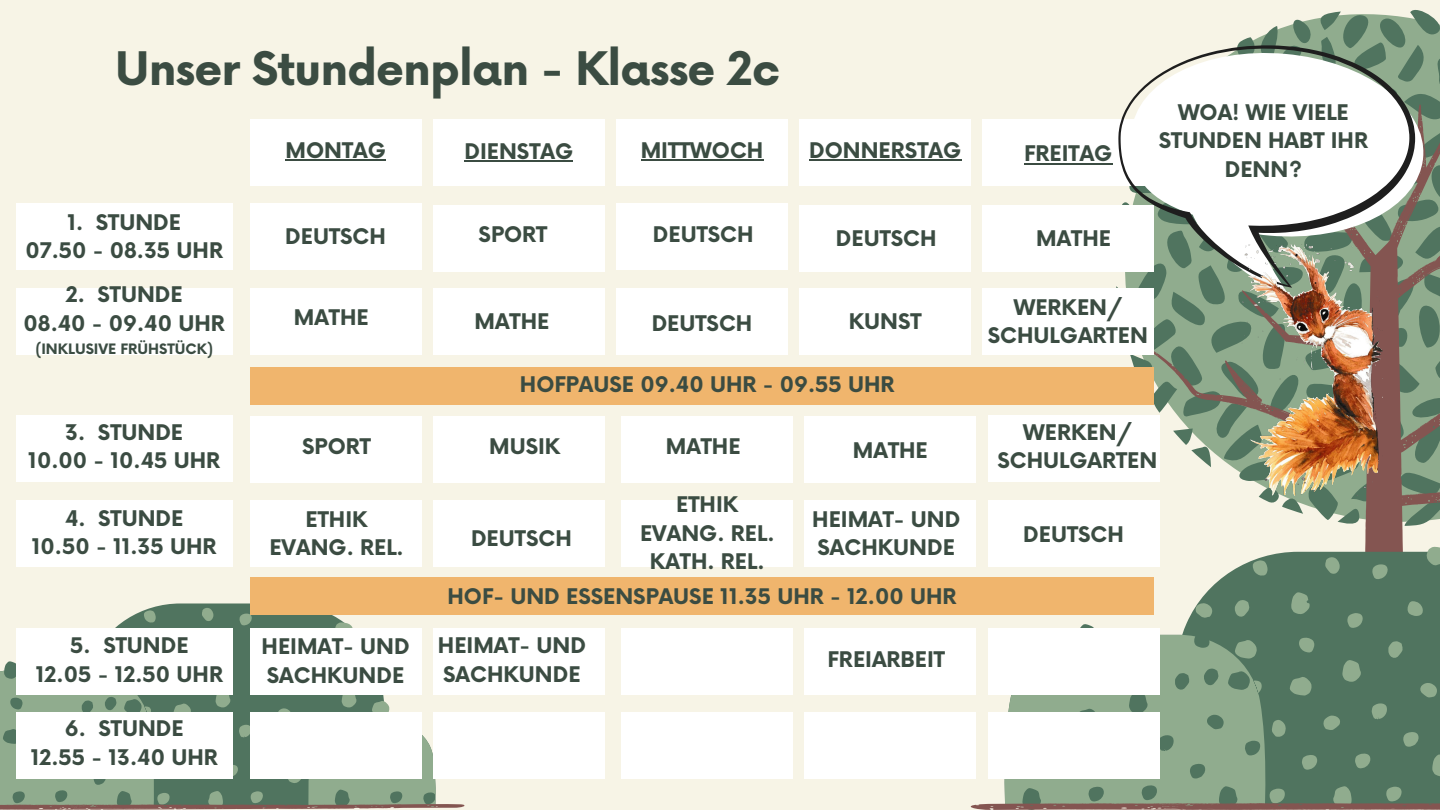
<style>
.page{position:relative;width:1440px;height:810px;background:#f7f4e6}
.page>*{position:absolute;margin:0;border:0;box-sizing:border-box;transform-origin:0 0}
.t1{font:700 45px "Now";letter-spacing:-.02em;color:#3b4c42}
.t2{font:700 21px/28.6px "Now";color:#3b4c42;text-align:center}
.t3{font:700 14px "Now";color:#3b4c42}
</style>
<div class="page">
<div style="left:250px;top:203px;width:171px;height:67px;background:#fff"></div>
<svg style="left:1115px;top:10px;width:325px;height:406px"></svg>
<svg style="left:1142px;top:96px;width:298px;height:451px"></svg>
<div style="left:16px;top:203px;width:217px;height:67px;background:#fff"></div>
<svg style="left:0;top:603px;width:436px;height:201px"></svg>
<svg style="left:0;top:804px;width:464px;height:6px;background:#987a72"></svg>
<svg style="left:1004px;top:547px;width:436px;height:255px;background:#77947d"></svg>
<svg style="left:971px;top:802px;width:469px;height:8px;background:#896b62"></svg>
<div style="left:16px;top:288px;width:217px;height:66px;background:#fff"></div>
<div style="left:16px;top:416px;width:217px;height:66px;background:#fff"></div>
<div style="left:16px;top:500px;width:217px;height:67px;background:#fff"></div>
<div style="left:16px;top:628px;width:217px;height:67px;background:#fff"></div>
<div style="left:16px;top:712px;width:217px;height:67px;background:#fff"></div>
<div style="left:800px;top:205px;width:171px;height:67px;background:#fff"></div>
<div style="left:616px;top:203px;width:172px;height:67px;background:#fff"></div>
<div style="left:433px;top:205px;width:171px;height:67px;background:#fff"></div>
<div style="left:983px;top:205px;width:171px;height:67px;background:#fff"></div>
<div style="left:250px;top:119px;width:171px;height:67px;background:#fff"></div>
<div style="left:433px;top:119px;width:171px;height:67px;background:#fff"></div>
<div style="left:616px;top:119px;width:172px;height:67px;background:#fff"></div>
<div style="left:800px;top:119px;width:171px;height:67px;background:#fff"></div>
<div style="left:983px;top:119px;width:171px;height:67px;background:#fff"></div>
<div style="left:250px;top:288px;width:171px;height:66px;background:#fff"></div>
<div style="left:250px;top:416px;width:171px;height:66px;background:#fff"></div>
<div style="left:250px;top:500px;width:171px;height:67px;background:#fff"></div>
<div style="left:250px;top:628px;width:171px;height:67px;background:#fff"></div>
<div style="left:250px;top:712px;width:171px;height:67px;background:#fff"></div>
<div style="left:433px;top:288px;width:171px;height:66px;background:#fff"></div>
<div style="left:433px;top:416px;width:171px;height:66px;background:#fff"></div>
<div style="left:433px;top:500px;width:171px;height:67px;background:#fff"></div>
<div style="left:433px;top:628px;width:171px;height:67px;background:#fff"></div>
<div style="left:433px;top:712px;width:171px;height:67px;background:#fff"></div>
<div style="left:616px;top:288px;width:172px;height:66px;background:#fff"></div>
<div style="left:622px;top:416px;width:171px;height:66px;background:#fff"></div>
<div style="left:622px;top:500px;width:171px;height:67px;background:#fff"></div>
<div style="left:622px;top:628px;width:171px;height:67px;background:#fff"></div>
<div style="left:622px;top:712px;width:171px;height:67px;background:#fff"></div>
<div style="left:800px;top:288px;width:171px;height:66px;background:#fff"></div>
<div style="left:805px;top:416px;width:171px;height:66px;background:#fff"></div>
<div style="left:805px;top:500px;width:171px;height:67px;background:#fff"></div>
<div style="left:805px;top:628px;width:171px;height:67px;background:#fff"></div>
<div style="left:805px;top:712px;width:171px;height:67px;background:#fff"></div>
<div style="left:983px;top:288px;width:171px;height:66px;background:#fff"></div>
<div style="left:988px;top:416px;width:171px;height:66px;background:#fff"></div>
<div style="left:988px;top:500px;width:171px;height:67px;background:#fff"></div>
<div style="left:988px;top:628px;width:171px;height:67px;background:#fff"></div>
<div style="left:988px;top:712px;width:171px;height:67px;background:#fff"></div>
<svg style="left:1154px;top:53px;width:269px;height:242px;background:#8a9583"></svg>
<svg style="left:1118px;top:45px;width:297px;height:243px;background:#d6dad4"></svg>
<img style="left:1242px;top:244px;width:141px;height:252px">
<hr style="left:1024px;top:163px;width:88px;height:1px;background:#3b4c42">
<hr style="left:809px;top:159px;width:152px;height:2px;background:#3b4c42">
<hr style="left:641px;top:159px;width:122px;height:2px;background:#3b4c42">
<hr style="left:464px;top:160px;width:109px;height:2px;background:#3b4c42">
<hr style="left:286px;top:159px;width:100px;height:2px;background:#3b4c42">
<div style="left:250px;top:368px;width:904px;height:37px;background:#f0b56d"></div>
<div style="left:250px;top:577px;width:904px;height:38px;background:#f0b56d"></div>
<h1 class="t1" style="left:115px;top:44px;width:666px">Unser Stundenplan - Klasse 2c</h1>
<p class="t2" style="left:286px;top:137px;width:102px">MONTAG</p>
<p class="t2" style="left:464px;top:138px;width:110px">DIENSTAG</p>
<p class="t2" style="left:641px;top:137px;width:124px">MITTWOCH</p>
<p class="t2" style="left:809px;top:137px;width:154px">DONNERSTAG</p>
<p class="t2" style="left:1024px;top:141px;width:90px">FREITAG</p>
<p class="t2" style="left:1159px;top:99px;width:211px">WOA! WIE VIELE<br>STUNDEN HABT IHR<br>DENN?</p>
<p class="t2" style="left:25px;top:209px;width:199px">1. STUNDE<br>07.50 - 08.35 UHR</p>
<p class="t2" style="left:24px;top:281px;width:203px;line-height:29.2px">2. STUNDE<br>08.40 - 09.40 UHR</p>
<p class="t3" style="left:35px;top:341px;width:179px">(INKLUSIVE FRÜHSTÜCK)</p>
<p class="t2" style="left:285px;top:223px;width:102px">DEUTSCH</p>
<p class="t2" style="left:479px;top:221px;width:70px">SPORT</p>
<p class="t2" style="left:653px;top:221px;width:102px">DEUTSCH</p>
<p class="t2" style="left:836px;top:225px;width:102px">DEUTSCH</p>
<p class="t2" style="left:294px;top:305px;width:76px">MATHE</p>
<p class="t2" style="left:475px;top:309px;width:76px">MATHE</p>
<p class="t2" style="left:652px;top:310px;width:102px">DEUTSCH</p>
<p class="t2" style="left:849px;top:309px;width:74px">KUNST</p>
<p class="t2" style="left:520px;top:371px;width:376px">HOFPAUSE 09.40 UHR - 09.55 UHR</p>
<p class="t2" style="left:1036px;top:225px;width:76px">MATHE</p>
<p class="t2" style="left:988px;top:294px;width:161px">WERKEN/<br>SCHULGARTEN</p>
<p class="t2" style="left:28px;top:419px;width:194px">3. STUNDE<br>10.00 - 10.45 UHR</p>
<p class="t2" style="left:32px;top:505px;width:186px">4. STUNDE<br>10.50 - 11.35 UHR</p>
<p class="t2" style="left:36px;top:633px;width:189px">5. STUNDE<br>12.05 - 12.50 UHR</p>
<p class="t2" style="left:31px;top:716px;width:189px">6. STUNDE<br>12.55 - 13.40 UHR</p>
<p class="t2" style="left:302px;top:433px;width:70px">SPORT</p>
<p class="t2" style="left:269px;top:506px;width:136px">ETHIK<br>EVANG. REL.</p>
<p class="t2" style="left:262px;top:634px;width:150px;text-align:left">HEIMAT- UND<br>SACHKUNDE</p>
<p class="t2" style="left:489px;top:433px;width:73px">MUSIK</p>
<p class="t2" style="left:666px;top:433px;width:76px">MATHE</p>
<p class="t2" style="left:471px;top:525px;width:102px">DEUTSCH</p>
<p class="t2" style="left:640px;top:492px;width:136px">ETHIK<br>EVANG. REL.<br>KATH. REL.</p>
<p class="t2" style="left:853px;top:437px;width:76px">MATHE</p>
<p class="t2" style="left:812px;top:506px;width:150px;text-align:left">HEIMAT- UND<br>SACHKUNDE</p>
<p class="t2" style="left:447px;top:584px;width:511px">HOF- UND ESSENSPAUSE 11.35 UHR - 12.00 UHR</p>
<p class="t2" style="left:438px;top:633px;width:150px;text-align:left">HEIMAT- UND<br>SACHKUNDE</p>
<p class="t2" style="left:828px;top:646px;width:119px">FREIARBEIT</p>
<p class="t2" style="left:997px;top:419px;width:161px">WERKEN/<br>SCHULGARTEN</p>
<p class="t2" style="left:1023px;top:522px;width:102px">DEUTSCH</p>
</div>
